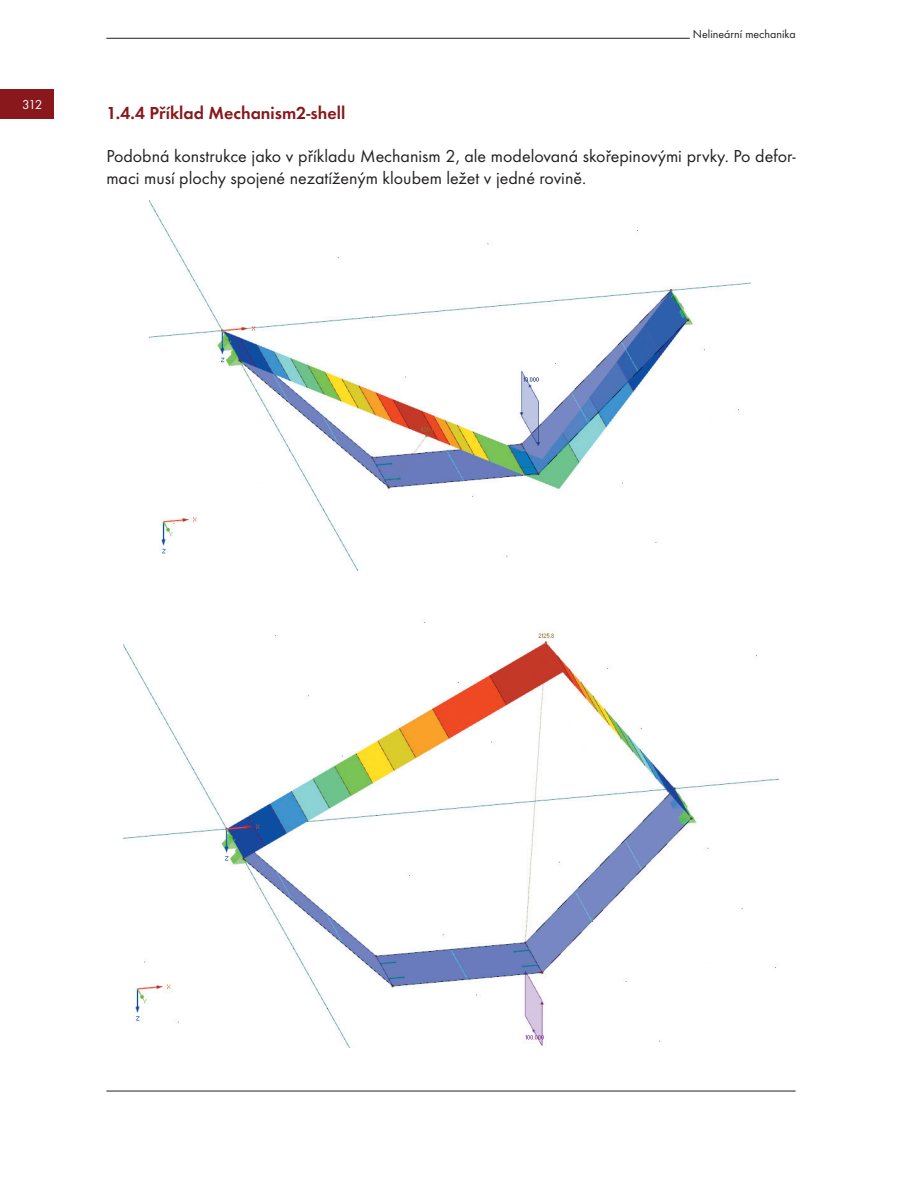
<style>
.page{position:relative;width:902px;height:1191px;background:#fff}
.page>*{position:absolute;margin:0;border:0;box-sizing:border-box;transform-origin:0 0}
.t1{font:18px/21.6px "Futura TOT";color:#231f20}
.t2{font:600 18px "Futura TOT";color:#88181b}
.t3{font:13.5px "Futura TOT";color:#fff}
.t4{font:12px "Futura TOT";color:#231f20}
</style>
<div class="page">
<div style="left:0;top:89px;width:53px;height:30px;background:#88181b"></div>
<hr style="left:106px;top:38px;width:583px;height:1px;background:#231f20">
<hr style="left:106px;top:1090px;width:689px;height:1px;background:#231f20">
<img style="left:149px;top:200px;width:601px;height:371px">
<img style="left:123px;top:622px;width:655px;height:426px">
<p class="t3" style="left:22px;top:99px;width:22px">312</p>
<p class="t4" style="left:692px;top:30px;width:104px">Nelineární mechanika</p>
<p class="t2" style="left:106px;top:105px;width:240px">1.4.4 Příklad Mechanism2-shell</p>
<p class="t1" style="left:106px;top:147px;width:690px">Podobná konstrukce jako v příkladu Mechanism 2, ale modelovaná skořepinovými prvky. Po defor&shy;maci musí plochy spojené nezatíženým kloubem ležet v jedné rovině.</p>
</div>
